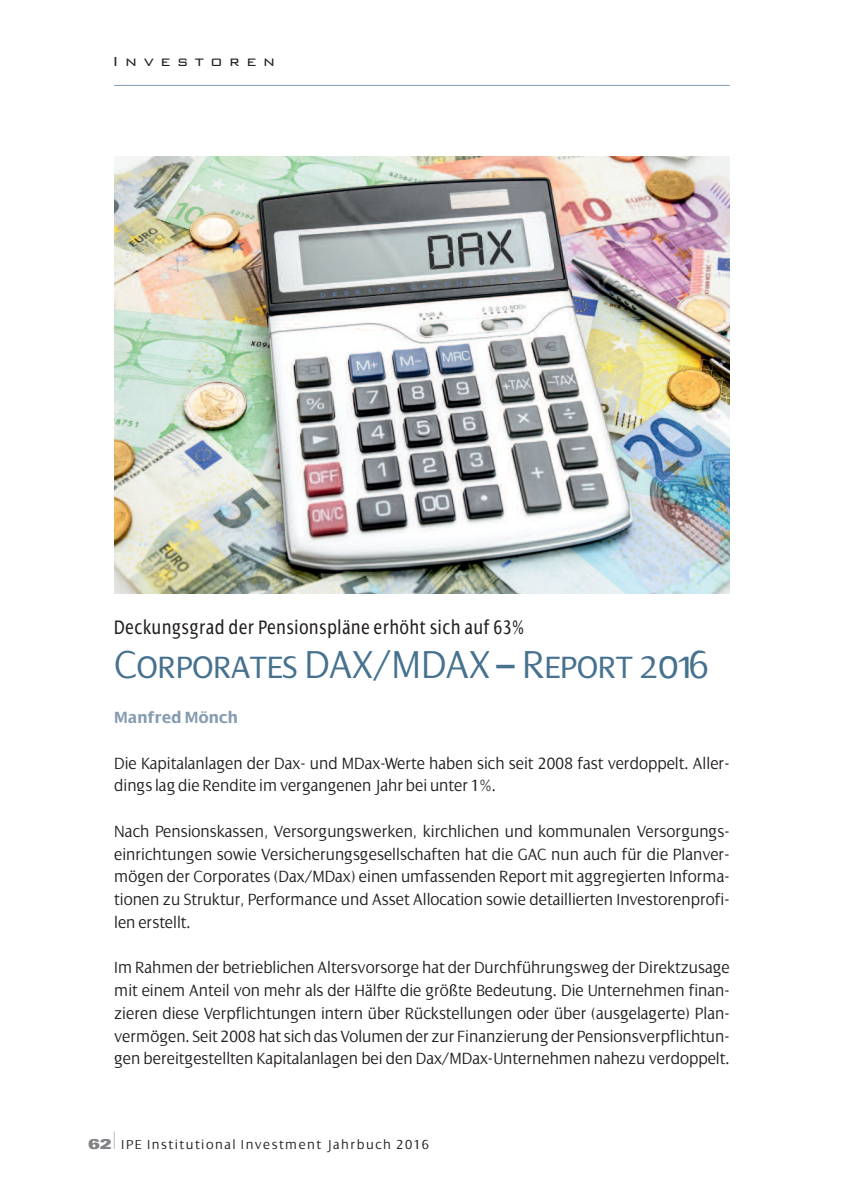
<style>
.page{position:relative;width:844px;height:1191px;background:#fff}
.page>*{position:absolute;margin:0;border:0;box-sizing:border-box;transform-origin:0 0}
.t1{font:42px "Dialog Light SC";color:#46718f;scale:.95 1}
.t2{font:21px "Dialog Cond";letter-spacing:.04em;color:#231f20}
.t3{font:300 17.5px/22.8px "Dialog";color:#231f20;text-align:justify;scale:.95 1}
.t4{font:700 17.5px "Dialog";letter-spacing:.015em;color:#869cb1;scale:.95 1}
.t5{font:300 17.5px "Bank Gothic BT";letter-spacing:.375em;color:#231f20}
.t6{font:300 14px "Dialog";letter-spacing:.105em;color:#231f20}
.s1{font-family:"Univers";font-weight:900;font-stretch:expanded;color:#808285}
.s2{font-family:"Helvetica Neue";font-weight:200;font-size:24.5px;color:#808285}
</style>
<div class="page">
<img style="left:114px;top:156px;width:615px;height:437px">
<hr style="left:114px;top:85px;width:615px;height:1px;background:#869cb1">
<p class="t5" style="left:112px;top:49px;width:164px">Investoren</p>
<p class="t2" style="left:114px;top:614px;width:411px">Deckungsgrad der Pensionspläne erhöht sich auf 63%</p>
<h1 class="t1" style="left:114px;top:639px;width:626px">Corporates DAX/MDAX – Report 2016</h1>
<p class="t4" style="left:114px;top:706px;width:132px">Manfred Mönch</p>
<p class="t3" style="left:114px;top:751px;width:649px">Die Kapitalanlagen der Dax- und MDax-Werte haben sich seit 2008 fast verdoppelt. Aller&shy;dings lag die Rendite im vergangenen Jahr bei unter 1%.</p>
<p class="t3" style="left:114px;top:819px;width:649px">Nach Pensionskassen, Versorgungswerken, kirchlichen und kommunalen Versorgungs&shy;einrichtungen sowie Versicherungsgesellschaften hat die GAC nun auch für die Planver&shy;mögen der Corporates (Dax/MDax) einen umfassenden Report mit aggregierten Informa&shy;tionen zu Struktur, Performance und Asset Allocation sowie detaillierten Investorenprofi&shy;len erstellt.</p>
<p class="t3" style="left:114px;top:956px;width:649px">Im Rahmen der betrieblichen Altersvorsorge hat der Durchführungsweg der Direktzusage mit einem Anteil von mehr als der Hälfte die größte Bedeutung. Die Unternehmen finan&shy;zieren diese Verpflichtungen intern über Rückstellungen oder über (ausgelagerte) Plan&shy;vermögen. Seit 2008 hat sich das Volumen der zur Finanzierung der Pensionsverpflichtun&shy;gen bereitgestellten Kapitalanlagen bei den Dax/MDax-Unternehmen nahezu verdoppelt.</p>
<p class="t6" style="left:88px;top:1136px;width:342px"><span class="s1">62</span><span class="s2">I</span> IPE Institutional Investment Jahrbuch 2016</p>
</div>
